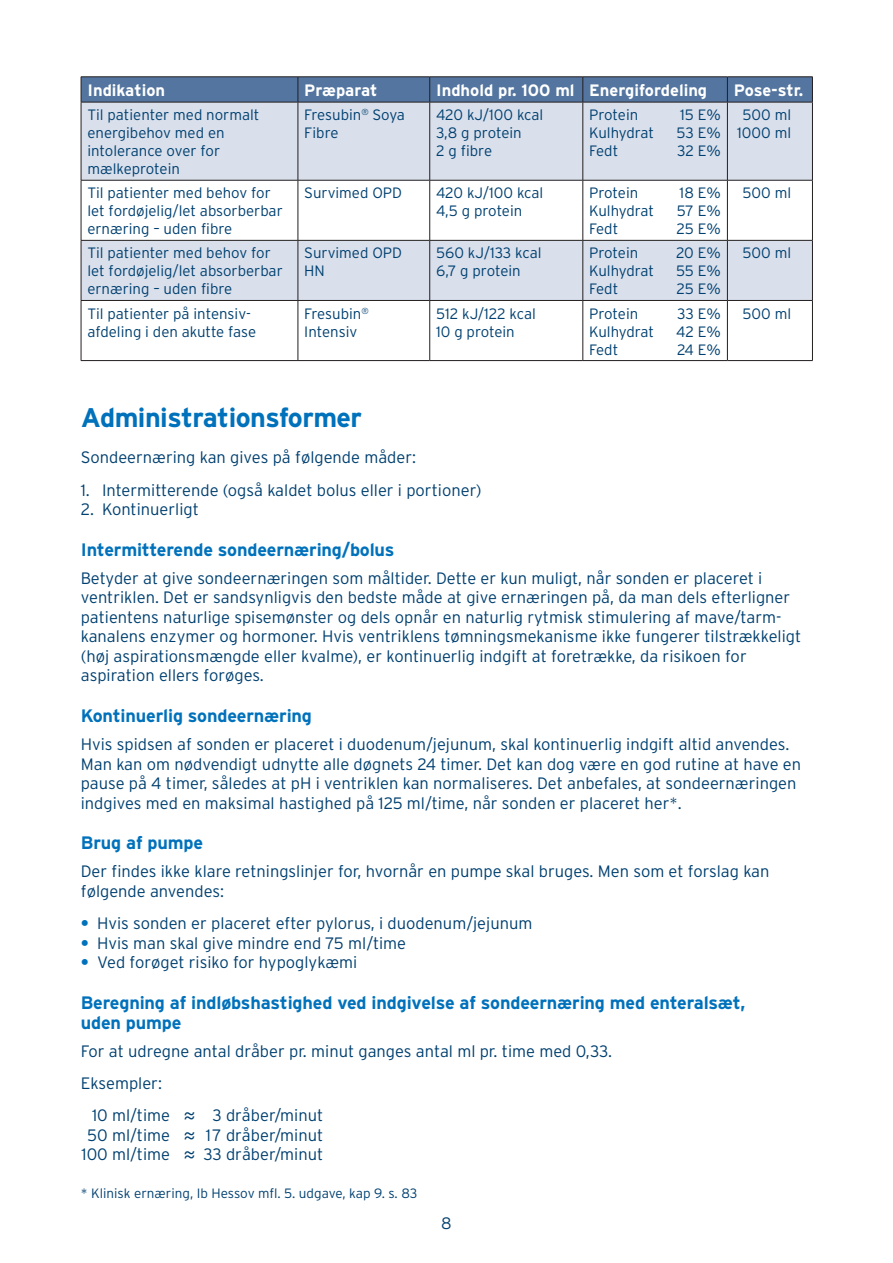
<style>
.page{position:relative;width:893px;height:1263px;background:#fff}
.page>*{position:absolute;margin:0;border:0;box-sizing:border-box;transform-origin:0 0}
.t1{font:700 27px "Interstate";letter-spacing:-.02em;color:#0071bb}
.t2{font:700 18px/19.5px "Interstate";letter-spacing:-.01em;color:#0071bb}
.t3{font:300 16.5px/19.5px "Interstate";color:#004070}
.t4{font:700 16.5px "Interstate";color:#fff}
.t5{font:300 15px/18px "Interstate";color:#004070}
.t6{font:300 13.5px "Interstate";color:#004070}
.s1{font-weight:700;color:#0071bb}
.s2{font-family:"Verdana";font-weight:400}
</style>
<div class="page">
<svg style="left:82px;top:103px;width:730px;height:197px;fill:#d9dfeb"></svg>
<svg style="left:81px;top:77px;width:732px;height:25px;background:#51719a"></svg>
<hr style="left:81px;top:102px;width:217px;height:1px;background:#231f20">
<hr style="left:81px;top:102px;width:1px;height:78px;background:#231f20">
<hr style="left:298px;top:102px;width:132px;height:1px;background:#231f20">
<hr style="left:298px;top:102px;width:1px;height:78px;background:#231f20">
<hr style="left:430px;top:102px;width:153px;height:1px;background:#231f20">
<hr style="left:429px;top:102px;width:1px;height:78px;background:#231f20">
<hr style="left:583px;top:102px;width:144px;height:1px;background:#231f20">
<hr style="left:583px;top:102px;width:1px;height:78px;background:#231f20">
<hr style="left:727px;top:102px;width:86px;height:1px;background:#231f20">
<hr style="left:727px;top:102px;width:1px;height:78px;background:#231f20">
<hr style="left:812px;top:102px;width:1px;height:78px;background:#231f20">
<hr style="left:81px;top:180px;width:217px;height:1px;background:#231f20">
<hr style="left:81px;top:180px;width:1px;height:60px;background:#231f20">
<hr style="left:298px;top:180px;width:132px;height:1px;background:#231f20">
<hr style="left:298px;top:180px;width:1px;height:60px;background:#231f20">
<hr style="left:430px;top:180px;width:153px;height:1px;background:#231f20">
<hr style="left:429px;top:180px;width:1px;height:60px;background:#231f20">
<hr style="left:583px;top:180px;width:144px;height:1px;background:#231f20">
<hr style="left:583px;top:180px;width:1px;height:60px;background:#231f20">
<hr style="left:727px;top:180px;width:86px;height:1px;background:#231f20">
<hr style="left:727px;top:180px;width:1px;height:60px;background:#231f20">
<hr style="left:812px;top:180px;width:1px;height:60px;background:#231f20">
<hr style="left:81px;top:240px;width:217px;height:1px;background:#231f20">
<hr style="left:81px;top:241px;width:1px;height:59px;background:#231f20">
<hr style="left:298px;top:240px;width:132px;height:1px;background:#231f20">
<hr style="left:298px;top:241px;width:1px;height:59px;background:#231f20">
<hr style="left:430px;top:240px;width:153px;height:1px;background:#231f20">
<hr style="left:429px;top:241px;width:1px;height:59px;background:#231f20">
<hr style="left:583px;top:240px;width:144px;height:1px;background:#231f20">
<hr style="left:583px;top:241px;width:1px;height:59px;background:#231f20">
<hr style="left:727px;top:240px;width:86px;height:1px;background:#231f20">
<hr style="left:727px;top:241px;width:1px;height:59px;background:#231f20">
<hr style="left:812px;top:241px;width:1px;height:59px;background:#231f20">
<hr style="left:81px;top:300px;width:217px;height:1px;background:#231f20">
<hr style="left:81px;top:301px;width:1px;height:59px;background:#231f20">
<hr style="left:298px;top:300px;width:132px;height:1px;background:#231f20">
<hr style="left:298px;top:301px;width:1px;height:59px;background:#231f20">
<hr style="left:430px;top:300px;width:153px;height:1px;background:#231f20">
<hr style="left:429px;top:301px;width:1px;height:59px;background:#231f20">
<hr style="left:583px;top:300px;width:144px;height:1px;background:#231f20">
<hr style="left:583px;top:301px;width:1px;height:59px;background:#231f20">
<hr style="left:727px;top:300px;width:86px;height:1px;background:#231f20">
<hr style="left:727px;top:301px;width:1px;height:59px;background:#231f20">
<hr style="left:812px;top:301px;width:1px;height:59px;background:#231f20">
<hr style="left:81px;top:360px;width:217px;height:1px;background:#231f20">
<hr style="left:298px;top:360px;width:132px;height:1px;background:#231f20">
<hr style="left:430px;top:360px;width:153px;height:1px;background:#231f20">
<hr style="left:583px;top:360px;width:144px;height:1px;background:#231f20">
<hr style="left:727px;top:360px;width:86px;height:1px;background:#231f20">
<p class="t4" style="left:87px;top:81px;width:79px">Indikation</p>
<p class="t4" style="left:304px;top:81px;width:75px">Præparat</p>
<p class="t4" style="left:436px;top:81px;width:273px">Indhold pr. 100 ml Energifordeling</p>
<p class="t4" style="left:734px;top:81px;width:71px">Pose-str.</p>
<p class="t5" style="left:87px;top:106px;width:174px">Til patienter med normalt energibehov med en intolerance over for mælkeprotein</p>
<p class="t5" style="left:304px;top:106px;width:102px">Fresubin<sup>®</sup> Soya<br>Fibre</p>
<p class="t5" style="left:436px;top:106px;width:109px">420 kJ/100 kcal<br>3,8 g protein<br>2 g fibre</p>
<p class="t5" style="left:589px;top:106px;width:51px">Protein</p>
<p class="t5" style="left:680px;top:106px;width:42px">15 E%</p>
<p class="t5" style="left:737px;top:106px;width:55px;text-align:center">500 ml<br>1000 ml</p>
<p class="t5" style="left:589px;top:124px;width:66px">Kulhydrat</p>
<p class="t5" style="left:677px;top:124px;width:46px">53 E%</p>
<p class="t5" style="left:589px;top:142px;width:31px">Fedt</p>
<p class="t5" style="left:677px;top:142px;width:45px">32 E%</p>
<p class="t5" style="left:87px;top:184px;width:197px">Til patienter med behov for let fordøjelig/let absorberbar ernæring – uden fibre</p>
<p class="t5" style="left:304px;top:184px;width:99px">Survimed OPD</p>
<p class="t5" style="left:436px;top:184px;width:109px">420 kJ/100 kcal<br>4,5 g protein</p>
<p class="t5" style="left:589px;top:184px;width:51px">Protein</p>
<p class="t5" style="left:680px;top:184px;width:43px">18 E%</p>
<p class="t5" style="left:589px;top:202px;width:66px">Kulhydrat</p>
<p class="t5" style="left:677px;top:202px;width:46px">57 E%</p>
<p class="t5" style="left:589px;top:220px;width:31px">Fedt</p>
<p class="t5" style="left:677px;top:220px;width:46px">25 E%</p>
<p class="t5" style="left:87px;top:244px;width:197px">Til patienter med behov for let fordøjelig/let absorberbar ernæring – uden fibre</p>
<p class="t5" style="left:304px;top:244px;width:99px">Survimed OPD<br>HN</p>
<p class="t5" style="left:436px;top:244px;width:107px">560 kJ/133 kcal<br>6,7 g protein</p>
<p class="t5" style="left:589px;top:244px;width:51px">Protein</p>
<p class="t5" style="left:676px;top:244px;width:47px">20 E%</p>
<p class="t5" style="left:589px;top:262px;width:66px">Kulhydrat</p>
<p class="t5" style="left:676px;top:262px;width:46px">55 E%</p>
<p class="t5" style="left:589px;top:280px;width:31px">Fedt</p>
<p class="t5" style="left:677px;top:280px;width:46px">25 E%</p>
<p class="t5" style="left:87px;top:304px;width:170px">Til patienter på intensiv&shy;afdeling i den akutte fase</p>
<p class="t5" style="left:304px;top:304px;width:66px">Fresubin<sup>®<br></sup>Intensiv</p>
<p class="t5" style="left:436px;top:304px;width:101px">512 kJ/122 kcal<br>10 g protein</p>
<p class="t5" style="left:589px;top:304px;width:51px">Protein</p>
<p class="t5" style="left:677px;top:304px;width:45px">33 E%</p>
<p class="t5" style="left:589px;top:322px;width:66px">Kulhydrat</p>
<p class="t5" style="left:676px;top:322px;width:46px">42 E%</p>
<p class="t5" style="left:589px;top:340px;width:31px">Fedt</p>
<p class="t5" style="left:677px;top:340px;width:46px">24 E%</p>
<p class="t5" style="left:742px;top:184px;width:50px">500 ml</p>
<p class="t5" style="left:742px;top:244px;width:50px">500 ml</p>
<p class="t5" style="left:742px;top:304px;width:50px">500 ml</p>
<h1 class="t1" style="left:81px;top:402px;width:283px">Administrationsformer</h1>
<p class="t3" style="left:81px;top:448px;width:337px">Sondeernæring kan gives på følgende måder:</p>
<p class="t3" style="left:81px;top:480px;width:402px">1. Intermitterende (også kaldet bolus eller i portioner)</p>
<p class="t3" style="left:81px;top:499px;width:120px">2. Kontinuerligt</p>
<p class="t2" style="left:81px;top:540px;width:315px">Intermitterende sondeernæring/bolus</p>
<p class="t3" style="left:81px;top:568px;width:722px">Betyder at give sondeernæringen som måltider. Dette er kun muligt, når sonden er placeret i ventriklen. Det er sandsynligvis den bedste måde at give ernæringen på, da man dels efterligner patientens naturlige spisemønster og dels opnår en naturlig rytmisk stimulering af mave/tarm&shy;kanalens enzymer og hormoner. Hvis ventriklens tømningsmekanisme ikke fungerer tilstrækkeligt (høj aspirationsmængde eller kvalme), er kontinuerlig indgift at foretrække, da risikoen for aspiration ellers forøges.</p>
<p class="t2" style="left:81px;top:706px;width:233px">Kontinuerlig sondeernæring</p>
<p class="t3" style="left:81px;top:734px;width:722px">Hvis spidsen af sonden er placeret i duodenum/jejunum, skal kontinuerlig indgift altid anvendes.<br>Man kan om nødvendigt udnytte alle døgnets 24 timer. Det kan dog være en god rutine at have en pause på 4 timer, således at pH i ventriklen kan normaliseres. Det anbefales, at sondeernæringen indgives med en maksimal hastighed på 125 ml/time, når sonden er placeret her*.</p>
<p class="t2" style="left:81px;top:833px;width:124px">Brug af pumpe</p>
<p class="t3" style="left:81px;top:862px;width:690px">Der findes ikke klare retningslinjer for, hvornår en pumpe skal bruges. Men som et forslag kan følgende anvendes:</p>
<p class="t3" style="left:81px;top:913px;width:453px"><span class="s1">•</span> Hvis sonden er placeret efter pylorus, i duodenum/jejunum</p>
<p class="t3" style="left:81px;top:933px;width:327px"><span class="s1">•</span> Hvis man skal give mindre end 75 ml/time</p>
<p class="t3" style="left:81px;top:952px;width:278px"><span class="s1">•</span> Ved forøget risiko for hypoglykæmi</p>
<p class="t2" style="left:81px;top:993px;width:666px">Beregning af indløbshastighed ved indgivelse af sondeernæring med enteralsæt, uden pumpe</p>
<p class="t3" style="left:81px;top:1041px;width:533px">For at udregne antal dråber pr. minut ganges antal ml pr. time med 0,33.</p>
<p class="t3" style="left:81px;top:1073px;width:83px">Eksempler:</p>
<p class="t3" style="left:92px;top:1105px;width:233px">10 ml/time <span class="s2">≈</span> 3 dråber/minut</p>
<p class="t3" style="left:82px;top:1125px;width:243px;text-align:center">50 ml/time <span class="s2">≈</span> 17 dråber/minut<br>100 ml/time <span class="s2">≈</span> 33 dråber/minut</p>
<p class="t6" style="left:81px;top:1185px;width:338px">* Klinisk ernæring, Ib Hessov mfl. 5. udgave, kap 9. s. 83</p>
<p class="t3" style="left:441px;top:1213px;width:12px">8</p>
</div>
